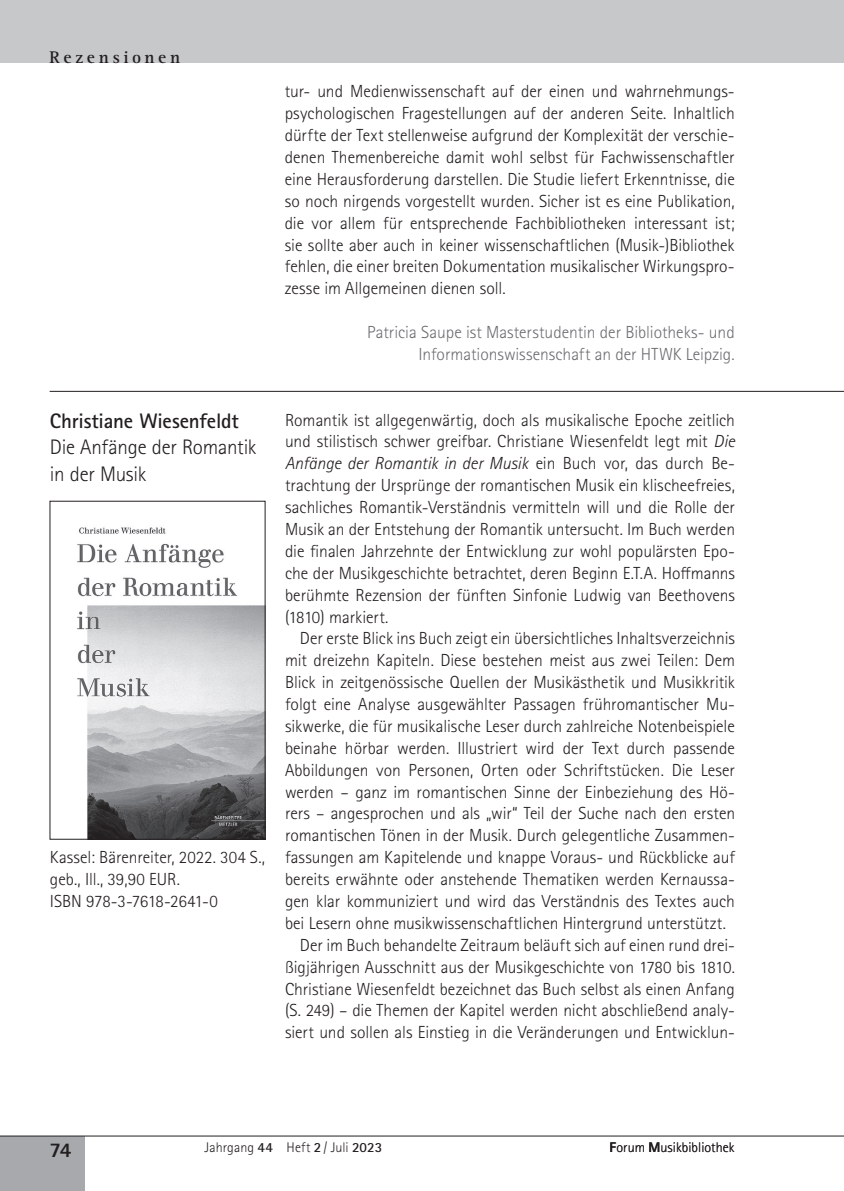
<style>
.page{position:relative;width:844px;height:1191px;background:#fff}
.page>*{position:absolute;margin:0;border:0;box-sizing:border-box;transform-origin:0 0}
.t1{font:300 21px/26.2px "Rotis Sans Serif Pro";letter-spacing:-.01em;color:#231f20}
.t2{font:700 21px "Rotis Sans Serif Pro";letter-spacing:-.01em;color:#231f20}
.t3{font:800 21px "Rotis Sans Serif Pro";color:#231f20}
.t4{font:300 17.5px/21.9px "Rotis Sans Serif Pro";letter-spacing:-.005em;color:#231f20;text-align:justify}
.t5{font:300 17.5px/21.9px "Rotis Sans Serif Pro";color:#6c6d70;text-align:right}
.t6{font:700 17.5px "Rotis Serif Pro";letter-spacing:.205em;color:#231f20}
.t7{font:300 14px "Rotis Sans Serif Pro";letter-spacing:.005em;color:#231f20}
.s1{font-style:italic}
.s2{font-weight:700}
.s3{font-weight:800}
</style>
<div class="page">
<div style="left:0;top:0;width:843px;height:63px;background:#c7c8ca"></div>
<div style="left:0;top:1136px;width:84px;height:55px;background:#a8a9ad"></div>
<hr style="left:0;top:1135px;width:843px;height:1px;background:#231f20">
<hr style="left:50px;top:391px;width:793px;height:1px;background:#231f20">
<img style="left:77px;top:527px;width:186px;height:310px">
<div style="left:50px;top:501px;width:215px;height:338px;border:1px solid #231f20"></div>
<p class="t6" style="left:50px;top:46px;width:132px">Rezensionen</p>
<p class="t2" style="left:50px;top:408px;width:190px">Christiane Wiesenfeldt</p>
<p class="t1" style="left:50px;top:434px;width:208px">Die Anfänge der Romantik in der Musik</p>
<p class="t4" style="left:50px;top:846px;width:216px;text-align:left">Kassel: Bärenreiter, 2022. 304 S., geb., Ill., 39,90 EUR.<br>ISBN 978-3-7618-2641-0</p>
<p class="t4" style="left:285px;top:81px;width:451px">tur- und Medienwissenschaft auf der einen und wahrnehmungs&shy;psychologischen Fragestellungen auf der anderen Seite. Inhaltlich dürfte der Text stellenweise aufgrund der Komplexität der verschie&shy;denen Themenbereiche damit wohl selbst für Fachwissenschaftler eine Herausforderung darstellen. Die Studie liefert Erkenntnisse, die so noch nirgends vorgestellt wurden. Sicher ist es eine Publikation, die vor allem für entsprechende Fachbibliotheken interessant ist; sie sollte aber auch in keiner wissenschaftlichen (Musik-)Bibliothek fehlen, die einer breiten Dokumentation musikalischer Wirkungspro&shy;zesse im Allgemeinen dienen soll.</p>
<p class="t5" style="left:367px;top:321px;width:369px">Patricia Saupe ist Masterstudentin der Bibliotheks- und<br>Informationswissenschaft an der HTWK Leipzig.</p>
<p class="t4" style="left:285px;top:409px;width:451px">Romantik ist allgegenwärtig, doch als musikalische Epoche zeitlich und stilistisch schwer greifbar. Christiane Wiesenfeldt legt mit <span class="s1">Die Anfänge der Romantik in der Musik</span> ein Buch vor, das durch Be&shy;trachtung der Ursprünge der romantischen Musik ein klischeefreies, sachliches Romantik-Verständnis vermitteln will und die Rolle der Musik an der Entstehung der Romantik untersucht. Im Buch werden die finalen Jahrzehnte der Entwicklung zur wohl populärsten Epo&shy;che der Musikgeschichte betrachtet, deren Beginn E.T.A. Hoffmanns berühmte Rezension der fünften Sinfonie Ludwig van Beethovens (1810) markiert.</p>
<p class="t4" style="left:300px;top:628px;width:436px">Der erste Blick ins Buch zeigt ein übersichtliches Inhaltsverzeichnis</p>
<p class="t4" style="left:285px;top:650px;width:451px">mit dreizehn Kapiteln. Diese bestehen meist aus zwei Teilen: Dem</p>
<p class="t4" style="left:285px;top:671px;width:451px">Blick in zeitgenössische Quellen der Musikästhetik und Musikkritik</p>
<p class="t4" style="left:285px;top:693px;width:451px">folgt eine Analyse ausgewählter Passagen frühromantischer Mu-</p>
<p class="t4" style="left:285px;top:715px;width:451px">sikwerke, die für musikalische Leser durch zahlreiche Notenbeispiele</p>
<p class="t4" style="left:285px;top:737px;width:451px">beinahe hörbar werden. Illustriert wird der Text durch passende</p>
<p class="t4" style="left:285px;top:759px;width:451px">Abbildungen von Personen, Orten oder Schriftstücken. Die Leser</p>
<p class="t4" style="left:285px;top:781px;width:451px">werden – ganz im romantischen Sinne der Einbeziehung des Hö-</p>
<p class="t4" style="left:285px;top:803px;width:451px">rers – angesprochen und als „wir“ Teil der Suche nach den ersten</p>
<p class="t4" style="left:285px;top:825px;width:451px">romantischen Tönen in der Musik. Durch gelegentliche Zusammen-</p>
<p class="t4" style="left:285px;top:846px;width:451px">fassungen am Kapitelende und knappe Voraus- und Rückblicke auf</p>
<p class="t4" style="left:285px;top:868px;width:451px">bereits erwähnte oder anstehende Thematiken werden Kernaussa-</p>
<p class="t4" style="left:285px;top:890px;width:451px">gen klar kommuniziert und wird das Verständnis des Textes auch</p>
<p class="t4" style="left:285px;top:912px;width:442px">bei Lesern ohne musikwissenschaftlichen Hintergrund unterstützt.</p>
<p class="t4" style="left:300px;top:934px;width:436px">Der im Buch behandelte Zeitraum beläuft sich auf einen rund drei-</p>
<p class="t4" style="left:285px;top:956px;width:451px">ßigjährigen Ausschnitt aus der Musikgeschichte von 1780 bis 1810.</p>
<p class="t4" style="left:285px;top:978px;width:451px">Christiane Wiesenfeldt bezeichnet das Buch selbst als einen Anfang</p>
<p class="t4" style="left:285px;top:1000px;width:451px">(S. 249) – die Themen der Kapitel werden nicht abschließend analy-</p>
<p class="t4" style="left:285px;top:1021px;width:451px">siert und sollen als Einstieg in die Veränderungen und Entwicklun-</p>
<p class="t3" style="left:50px;top:1136px;width:23px">74</p>
<p class="t7" style="left:204px;top:1139px;width:179px">Jahrgang <span class="s2">44</span> Heft <span class="s2">2</span> / Juli <span class="s2">2023</span></p>
<p class="t7" style="left:609px;top:1139px;width:127px"><span class="s3">F</span>orum <span class="s3">M</span>usikbibliothek</p>
</div>
